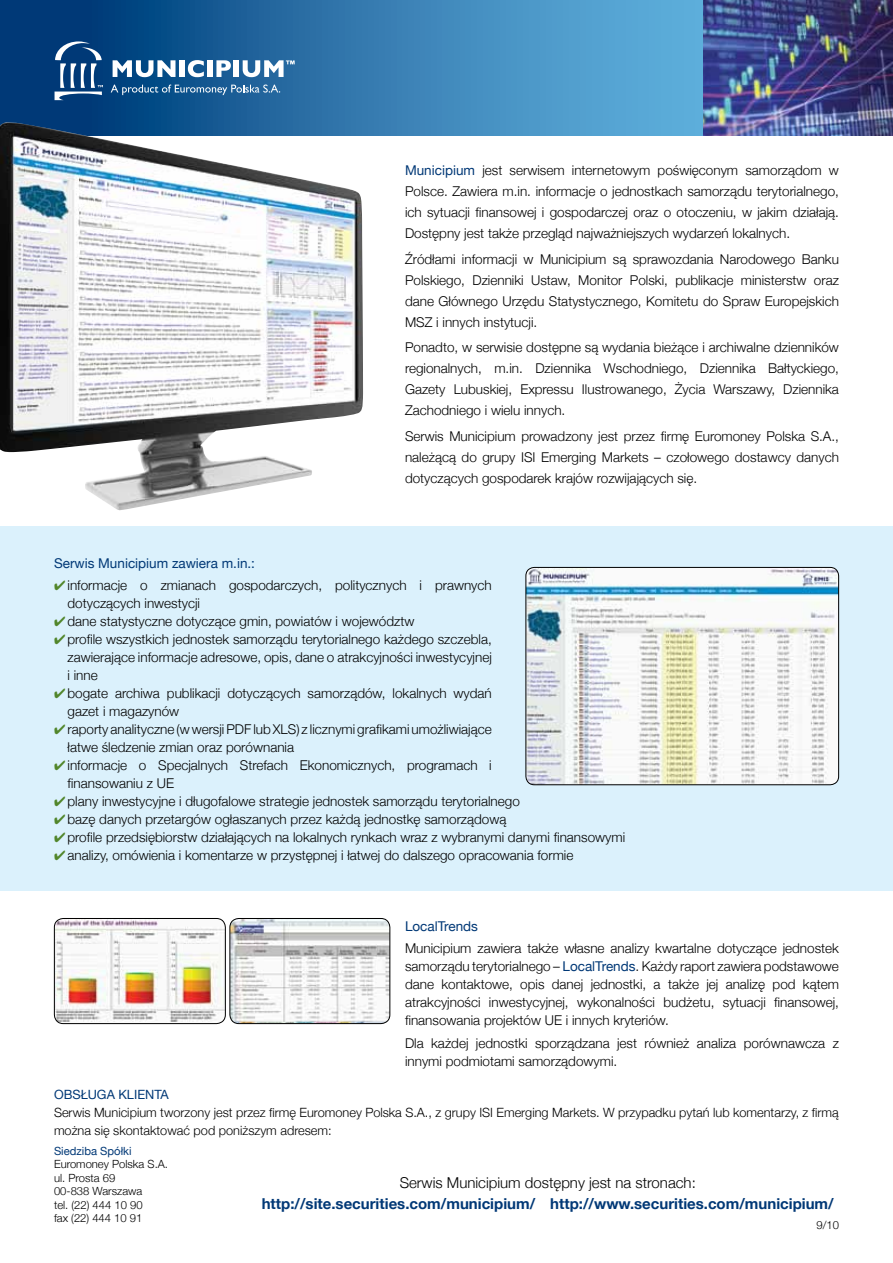
<style>
.page{position:relative;width:893px;height:1263px;background:#fff}
.page>*{position:absolute;margin:0;border:0;box-sizing:border-box;transform-origin:0 0}
.t1{font:700 15px "Helvetica Neue";color:#003876}
.t2{font:300 15px "Helvetica Neue";color:#000}
.t3{font:300 13.5px/18px "Helvetica Neue";color:#000;text-align:justify}
.t4{font:13.5px "Helvetica Neue";color:#003876}
.t5{font:300 12.75px/18px "Helvetica Neue";color:#000}
.t6{font:12.75px "Helvetica Neue";color:#003876}
.t7{font:300 11.25px/13.5px "Helvetica Neue";color:#000}
.t8{font:11.25px "Helvetica Neue";color:#003876}
.s1{font-weight:400;color:#003876}
.s2{color:#51862b}
</style>
<div class="page">
<svg style="left:0;top:0;width:704px;height:135px;background:#3279ae"></svg>
<img style="left:704px;top:0;width:189px;height:135px">
<svg style="left:55px;top:41px;width:48px;height:59px"></svg>
<svg style="left:111px;top:85px;width:169px;height:10px;background:#4379a6"></svg>
<svg style="left:113px;top:60px;width:62px;height:17px"></svg>
<div style="left:180px;top:60px;width:5px;height:17px;background:#fff"></div>
<svg style="left:188px;top:60px;width:16px;height:17px"></svg>
<div style="left:207px;top:60px;width:5px;height:17px;background:#fff"></div>
<svg style="left:216px;top:60px;width:15px;height:17px"></svg>
<div style="left:234px;top:60px;width:5px;height:17px;background:#fff"></div>
<svg style="left:243px;top:60px;width:52px;height:17px"></svg>
<div style="left:0;top:526px;width:893px;height:365px;background:#dbf1fc"></div>
<img style="left:526px;top:567px;width:313px;height:218px">
<div style="left:526px;top:567px;width:313px;height:218px;border:1px solid #000;border-radius:9px"></div>
<img style="left:0;top:122px;width:363px;height:388px">
<img style="left:54px;top:918px;width:171px;height:105px">
<div style="left:54px;top:918px;width:172px;height:106px;border:1px solid #000;border-radius:9px"></div>
<img style="left:231px;top:918px;width:159px;height:105px">
<div style="left:229px;top:918px;width:161px;height:106px;border:1px solid #000;border-radius:9px"></div>
<p class="t3" style="left:405px;top:159px;width:435px;line-height:21px"><span class="s1">Municipium</span> jest serwisem internetowym poświęconym samorządom w Polsce. Zawiera m.in. informacje o jednostkach samorządu terytorialnego, ich sytuacji finansowej i gospodarczej oraz o otoczeniu, w jakim działają.<br>Dostępny jest także przegląd najważniejszych wydarzeń lokalnych.</p>
<p class="t3" style="left:405px;top:248px;width:435px;line-height:21px">Źródłami informacji w Municipium są sprawozdania Narodowego Banku Polskiego, Dzienniki Ustaw, Monitor Polski, publikacje ministerstw oraz dane Głównego Urzędu Statystycznego, Komitetu do Spraw Europejskich MSZ i innych instytucji.</p>
<p class="t3" style="left:405px;top:337px;width:435px;line-height:21px">Ponadto, w serwisie dostępne są wydania bieżące i archiwalne dzienników regionalnych, m.in. Dziennika Wschodniego, Dziennika Bałtyckiego, Gazety Lubuskiej, Expressu Ilustrowanego, Życia Warszawy, Dziennika Zachodniego i wielu innych.</p>
<p class="t3" style="left:405px;top:425px;width:435px;line-height:21px">Serwis Municipium prowadzony jest przez firmę Euromoney Polska S.A., należącą do grupy ISI Emerging Markets – czołowego dostawcy danych dotyczących gospodarek krajów rozwijających się.</p>
<p class="t4" style="left:54px;top:555px;width:203px">Serwis Municipium zawiera m.in.:</p>
<p class="t3" style="left:68px;top:576px;width:426px;text-indent:-14px"><span class="s2">✔</span> informacje o zmianach gospodarczych, politycznych i prawnych dotyczących inwestycji</p>
<p class="t3" style="left:54px;top:612px;width:362px"><span class="s2">✔</span> dane statystyczne dotyczące gmin, powiatów i województw</p>
<p class="t3" style="left:68px;top:630px;width:426px;text-indent:-14px"><span class="s2">✔</span> profile wszystkich jednostek samorządu terytorialnego każdego szczebla, zawierające informacje adresowe, opis, dane o atrakcyjności inwestycyjnej i inne</p>
<p class="t3" style="left:68px;top:684px;width:426px;text-indent:-14px"><span class="s2">✔</span> bogate archiwa publikacji dotyczących samorządów, lokalnych wydań gazet i magazynów</p>
<p class="t3" style="left:68px;top:720px;width:426px;text-indent:-14px"><span class="s2">✔</span> raporty analityczne (w wersji PDF lub XLS) z licznymi grafikami umożliwiające łatwe śledzenie zmian oraz porównania</p>
<p class="t3" style="left:68px;top:756px;width:426px;text-indent:-14px"><span class="s2">✔</span> informacje o Specjalnych Strefach Ekonomicznych, programach i finansowaniu z UE</p>
<p class="t3" style="left:54px;top:792px;width:467px"><span class="s2">✔</span> plany inwestycyjne i długofalowe strategie jednostek samorządu terytorialnego</p>
<p class="t3" style="left:54px;top:810px;width:454px"><span class="s2">✔</span> bazę danych przetargów ogłaszanych przez każdą jednostkę samorządową</p>
<p class="t3" style="left:54px;top:828px;width:573px"><span class="s2">✔</span> profile przedsiębiorstw działających na lokalnych rynkach wraz z wybranymi danymi finansowymi</p>
<p class="t3" style="left:54px;top:846px;width:521px"><span class="s2">✔</span> analizy, omówienia i komentarze w przystępnej i łatwej do dalszego opracowania formie</p>
<p class="t4" style="left:405px;top:918px;width:75px">LocalTrends</p>
<p class="t3" style="left:405px;top:939px;width:435px">Municipium zawiera także własne analizy kwartalne dotyczące jednostek samorządu terytorialnego – <span class="s1">LocalTrends</span>. Każdy raport zawiera podstawowe dane kontaktowe, opis danej jednostki, a także jej analizę pod kątem atrakcyjności inwestycyjnej, wykonalności budżetu, sytuacji finansowej, finansowania projektów UE i innych kryteriów.</p>
<p class="t3" style="left:405px;top:1034px;width:435px">Dla każdej jednostki sporządzana jest również analiza porównawcza z innymi podmiotami samorządowymi.</p>
<p class="t6" style="left:54px;top:1087px;width:116px">OBSŁUGA KLIENTA</p>
<p class="t5" style="left:54px;top:1103px;width:786px">Serwis Municipium tworzony jest przez firmę Euromoney Polska S.A., z grupy ISI Emerging Markets. W przypadku pytań lub komentarzy, z firmą można się skontaktować pod poniższym adresem:</p>
<p class="t8" style="left:54px;top:1144px;width:79px">Siedziba Spółki</p>
<p class="t7" style="left:54px;top:1157px;width:116px">Euromoney Polska S.A. ul. Prosta 69<br>00-838 Warszawa<br>tel. (22) 444 10 90<br>fax (22) 444 10 91</p>
<p class="t2" style="left:400px;top:1174px;width:298px">Serwis Municipium dostępny jest na stronach:</p>
<p class="t1" style="left:262px;top:1195px;width:574px">http://site.securities.com/municipium/ http://www.securities.com/municipium/</p>
<p class="t7" style="left:816px;top:1218px;width:24px">9/10</p>
</div>
